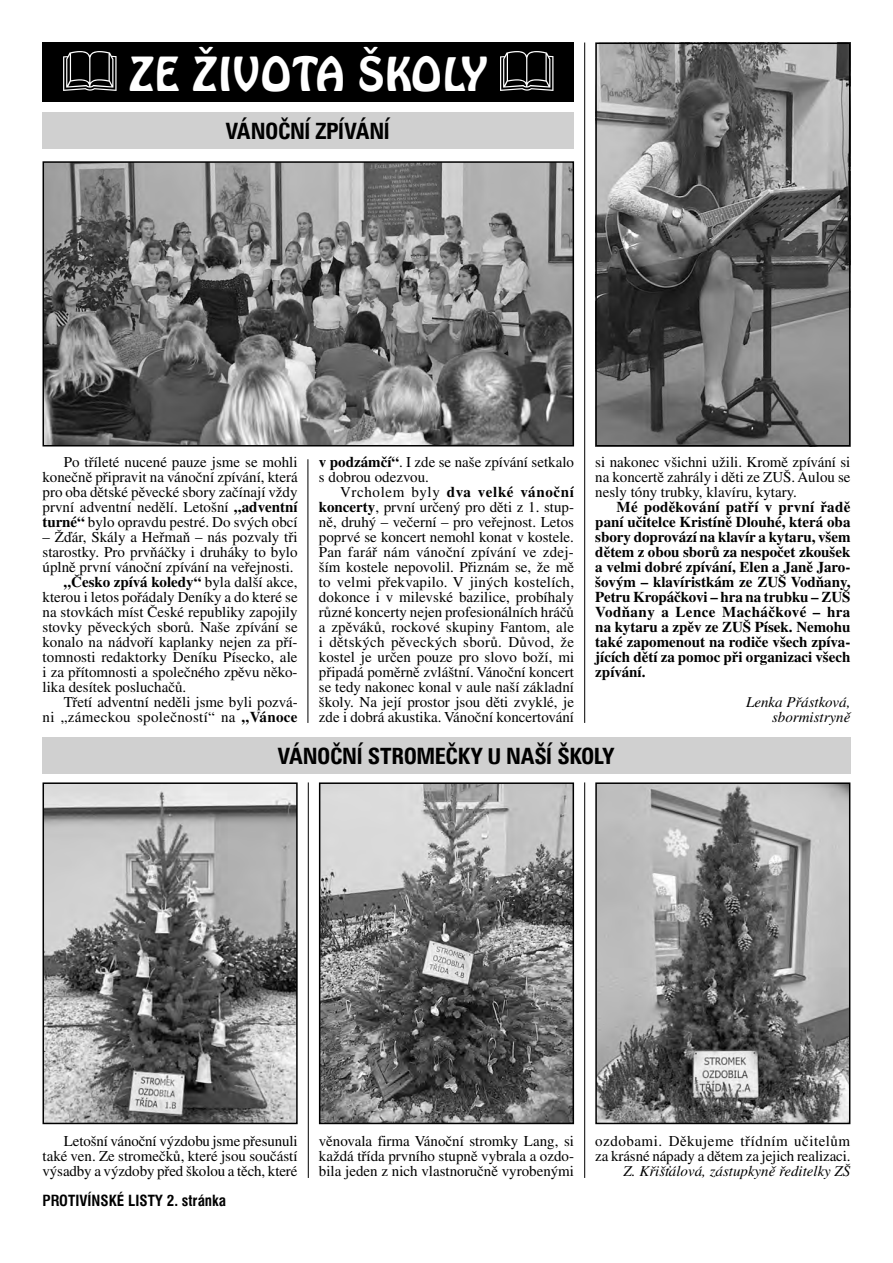
<style>
.page{position:relative;width:893px;height:1263px;background:#fff}
.page>*{position:absolute;margin:0;border:0;box-sizing:border-box;transform-origin:0 0}
.t1{font:45px "Hobo AT";color:#fff}
.t2{font:700 condensed 22.5px "Zurich AT";letter-spacing:-.02em;color:#000}
.t3{font:15px/15px "Times CE";color:#000;text-align:justify}
.t4{font:700 15px/15px "Times CE";color:#000;text-align:justify}
.t5{font:italic 15px/15px "Times CE";color:#000;text-align:right}
.t6{font:15px "Times CE";letter-spacing:.02em;color:#000}
.t7{font:700 condensed 15px "Swiss 721 AT";color:#000}
.s1{font-weight:700}
.s2{font-weight:400}
</style>
<div class="page">
<div style="left:43px;top:43px;width:531px;height:59px;background:#000"></div>
<svg style="left:63px;top:51px;width:54px;height:40px"></svg>
<svg style="left:500px;top:51px;width:53px;height:40px"></svg>
<div style="left:42px;top:112px;width:532px;height:37px;background:#d0d0d0"></div>
<img style="left:46px;top:164px;width:525px;height:279px">
<div style="left:43px;top:161px;width:531px;height:285px;border:2px solid #000"></div>
<img style="left:598px;top:46px;width:249px;height:397px">
<div style="left:595px;top:43px;width:255px;height:403px;border:2px solid #000"></div>
<div style="left:42px;top:737px;width:808px;height:37px;background:#d0d0d0"></div>
<img style="left:46px;top:785px;width:249px;height:336px">
<div style="left:43px;top:782px;width:255px;height:342px;border:2px solid #000"></div>
<img style="left:322px;top:785px;width:249px;height:336px">
<div style="left:319px;top:782px;width:255px;height:342px;border:2px solid #000"></div>
<img style="left:598px;top:785px;width:249px;height:336px">
<div style="left:595px;top:782px;width:255px;height:342px;border:2px solid #000"></div>
<hr style="left:308px;top:459px;width:1px;height:264px;background:#000">
<hr style="left:584px;top:43px;width:1px;height:680px;background:#000">
<hr style="left:308px;top:782px;width:1px;height:396px;background:#000">
<hr style="left:584px;top:782px;width:1px;height:396px;background:#000">
<h1 class="t1" style="left:129px;top:47px;width:360px">ZE ŽIVOTA ŠKOLY</h1>
<h2 class="t2" style="left:226px;top:117px;width:166px">VÁNOČNÍ ZPÍVÁNÍ</h2>
<p class="t3" style="left:43px;top:455px;width:257px;text-indent:21px">Po tříleté nucené pauze jsme se mohli konečně připravit na vánoční zpívání, která pro oba dětské pěvecké sbory začínají vždy první adventní nedělí. Letošní <span class="s1">„adventní turné“</span> bylo opravdu pestré. Do svých obcí</p>
<p class="t3" style="left:43px;top:530px;width:257px">– Žďár, Skály a Heřmaň – nás pozvaly tři</p>
<p class="t3" style="left:43px;top:545px;width:257px">starostky. Pro prvňáčky i druháky to bylo</p>
<p class="t3" style="left:43px;top:560px;width:253px">úplně první vánoční zpívání na veřejnosti.</p>
<p class="t4" style="left:64px;top:575px;width:235px">„Česko zpívá koledy“ <span class="s2">byla další akce,</span></p>
<p class="t3" style="left:43px;top:590px;width:257px">kterou i letos pořádaly Deníky a do které se</p>
<p class="t3" style="left:43px;top:605px;width:257px">na stovkách míst České republiky zapojily</p>
<p class="t3" style="left:43px;top:620px;width:257px">stovky pěveckých sborů. Naše zpívání se</p>
<p class="t3" style="left:43px;top:635px;width:257px">konalo na nádvoří kaplanky nejen za pří-</p>
<p class="t3" style="left:43px;top:650px;width:257px">tomnosti redaktorky Deníku Písecko, ale</p>
<p class="t3" style="left:43px;top:665px;width:257px">i za přítomnosti a společného zpěvu něko-</p>
<p class="t3" style="left:43px;top:680px;width:145px">lika desítek posluchačů.</p>
<p class="t3" style="left:64px;top:695px;width:235px">Třetí adventní neděli jsme byli pozvá-</p>
<p class="t6" style="left:43px;top:709px;width:256px">ni „zámeckou společností“ na <span class="s1">„Vánoce</span></p>
<p class="t3" style="left:319px;top:455px;width:257px"><span class="s1">v podzámčí“</span>. I zde se naše zpívání setkalo s dobrou odezvou.</p>
<p class="t3" style="left:319px;top:485px;width:257px;text-indent:21px">Vrcholem byly <span class="s1">dva velké vánoční koncerty</span>, první určený pro děti z 1. stup&shy;ně, druhý – večerní – pro veřejnost. Letos poprvé se koncert nemohl konat v kostele.<br>Pan farář nám vánoční zpívání ve zdej&shy;ším kostele nepovolil. Přiznám se, že mě to velmi překvapilo. V jiných kostelích, dokonce i v milevské bazilice, probíhaly různé koncerty nejen profesionálních hráčů a zpěváků, rockové skupiny Fantom, ale i dětských pěveckých sborů. Důvod, že kostel je určen pouze pro slovo boží, mi připadá poměrně zvláštní. Vánoční koncert se tedy nakonec konal v aule naší základní školy. Na její prostor jsou děti zvyklé, je zde i dobrá akustika. Vánoční koncertování</p>
<p class="t3" style="left:595px;top:455px;width:257px">si nakonec všichni užili. Kromě zpívání si na koncertě zahrály i děti ze ZUŠ. Aulou se nesly tóny trubky, klavíru, kytary.</p>
<p class="t4" style="left:595px;top:500px;width:257px;text-indent:21px">Mé poděkování patří v první řadě paní učitelce Kristíně Dlouhé, která oba sbory doprovází na klavír a kytaru, všem dětem z obou sborů za nespočet zkoušek a velmi dobré zpívání, Elen a Janě Jaro&shy;šovým – klavíristkám ze ZUŠ Vodňany, Petru Kropáčkovi – hra na trubku – ZUŠ Vodňany a Lence Macháčkové – hra na kytaru a zpěv ze ZUŠ Písek. Nemohu také zapomenout na rodiče všech zpíva&shy;jících dětí za pomoc při organizaci všech zpívání.</p>
<p class="t5" style="left:746px;top:695px;width:106px">Lenka Přástková, sbormistryně</p>
<h2 class="t2" style="left:278px;top:742px;width:338px">VÁNOČNÍ STROMEČKY U NAŠÍ ŠKOLY</h2>
<p class="t3" style="left:43px;top:1133px;width:257px;text-indent:21px">Letošní vánoční výzdobu jsme přesunuli také ven. Ze stromečků, které jsou součástí výsadby a výzdoby před školou a těch, které</p>
<p class="t7" style="left:42px;top:1192px;width:185px">PROTIVÍNSKÉ LISTY 2. stránka</p>
<p class="t3" style="left:319px;top:1133px;width:257px">věnovala firma Vánoční stromky Lang, si každá třída prvního stupně vybrala a ozdo&shy;bila jeden z nich vlastnoručně vyrobenými</p>
<p class="t3" style="left:595px;top:1133px;width:257px">ozdobami. Děkujeme třídním učitelům za krásné nápady a dětem za jejich realizaci.</p>
<p class="t5" style="left:623px;top:1163px;width:228px">Z. Křišťálová, zástupkyně ředitelky ZŠ</p>
</div>
